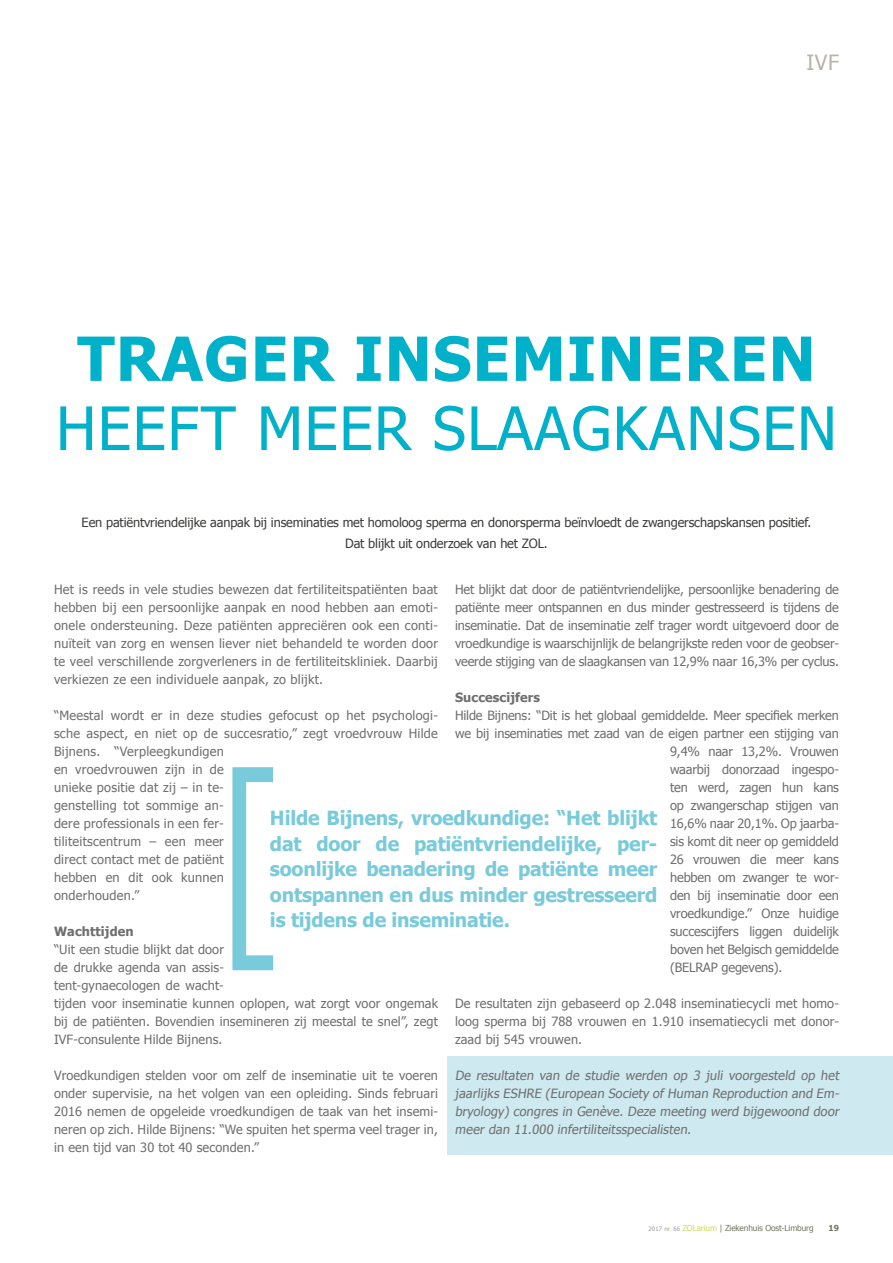
<style>
.page{position:relative;width:893px;height:1263px;background:#fff}
.page>*{position:absolute;margin:0;border:0;box-sizing:border-box;transform-origin:0 0}
.t1{font:700 60.9px "Tahoma";letter-spacing:.02em;color:#00b1c9}
.t2{font:60px "Tahoma";letter-spacing:.02em;color:#00b1c9}
.t3{font:21px "Tahoma";color:#b6b4a9}
.t4{font:700 19.5px/25.5px "Tahoma";letter-spacing:-.01em;color:#79cada;text-align:justify}
.t5{font:12.75px/18px "Tahoma";letter-spacing:.01em;color:#706f6f;text-align:justify}
.t6{font:12.75px "Tahoma";letter-spacing:-.01em;color:#706f6f}
.t7{font:12.75px/21px "Tahoma";letter-spacing:-.01em;color:#3c3c3b;text-align:center}
.t8{font:700 12.75px "Tahoma";letter-spacing:.01em;color:#706f6f}
.t9{font:8.25px "Tahoma";letter-spacing:-.01em;color:#767662}
.t10{font:700 8.25px "Tahoma";color:#767662}
.s1{font-size:6px;color:#9d9d9c}
.s2{font-size:6px;color:#cfdb60}
.s3{color:#cfdb60}
</style>
<div class="page">
<div style="left:448px;top:1056px;width:445px;height:98px;background:#cee9f0"></div>
<svg style="left:232px;top:767px;width:41px;height:203px"></svg>
<h3 class="t3" style="left:806px;top:49px;width:34px">IVF</h3>
<h1 class="t1" style="left:77px;top:316px;width:740px">TRAGER INSEMINEREN</h1>
<h2 class="t2" style="left:56px;top:388px;width:783px">HEEFT MEER SLAAGKANSEN</h2>
<p class="t7" style="left:82px;top:511px;width:731px">Een patiëntvriendelijke aanpak bij inseminaties met homoloog sperma en donorsperma beïnvloedt de zwangerschapskansen positief.<br>Dat blijkt uit onderzoek van het ZOL.</p>
<p class="t5" style="left:54px;top:580px;width:385px">Het is reeds in vele studies bewezen dat fertiliteitspatiënten baat hebben bij een persoonlijke aanpak en nood hebben aan emoti&shy;onele ondersteuning. Deze patiënten appreciëren ook een conti&shy;nuïteit van zorg en wensen liever niet behandeld te worden door te veel verschillende zorgverleners in de fertiliteitskliniek. Daarbij verkiezen ze een individuele aanpak, zo blijkt.</p>
<p class="t5" style="left:54px;top:706px;width:385px;text-align:left">“Meestal wordt er in deze studies gefocust op het psychologi&shy;sche aspect, en niet op de succesratio,” zegt vroedvrouw Hilde Bijnens. “Verpleegkundigen<br>en vroedvrouwen zijn in de<br>unieke positie dat zij – in te-<br>genstelling tot sommige an-<br>dere professionals in een fer-<br>tiliteitscentrum – een meer<br>direct contact met de patiënt<br>hebben en dit ook kunnen<br>onderhouden.”</p>
<p class="t8" style="left:54px;top:922px;width:81px">Wachttijden</p>
<p class="t5" style="left:54px;top:940px;width:385px;text-align:left">“Uit een studie blijkt dat door<br>de drukke agenda van assis-<br>tent-gynaecologen de wacht-<br>tijden voor inseminatie kunnen oplopen, wat zorgt voor ongemak bij de patiënten. Bovendien insemineren zij meestal te snel”, zegt IVF-consulente Hilde Bijnens.</p>
<p class="t5" style="left:54px;top:1066px;width:385px">Vroedkundigen stelden voor om zelf de inseminatie uit te voeren onder supervisie, na het volgen van een opleiding. Sinds februari 2016 nemen de opgeleide vroedkundigen de taak van het insemi&shy;neren op zich. Hilde Bijnens: “We spuiten het sperma veel trager in, in een tijd van 30 tot 40 seconden.”</p>
<p class="t5" style="left:455px;top:580px;width:385px">Het blijkt dat door de patiëntvriendelijke, persoonlijke benadering de patiënte meer ontspannen en dus minder gestresseerd is tijdens de inseminatie. Dat de inseminatie zelf trager wordt uitgevoerd door de vroedkundige is waarschijnlijk de belangrijkste reden voor de geobser&shy;veerde stijging van de slaagkansen van 12,9% naar 16,3% per cyclus.</p>
<p class="t8" style="left:455px;top:689px;width:87px">Succescijfers</p>
<p class="t6" style="left:455px;top:707px;width:385px">Hilde Bijnens: “Dit is het globaal gemiddelde. Meer specifiek merken</p>
<p class="t6" style="left:455px;top:725px;width:385px">we bij inseminaties met zaad van de eigen partner een stijging van</p>
<p class="t6" style="left:670px;top:743px;width:170px">9,4% naar 13,2%. Vrouwen</p>
<p class="t6" style="left:670px;top:761px;width:170px">waarbij donorzaad ingespo-</p>
<p class="t6" style="left:670px;top:779px;width:170px">ten werd, zagen hun kans</p>
<p class="t6" style="left:670px;top:797px;width:170px">op zwangerschap stijgen van</p>
<p class="t6" style="left:670px;top:815px;width:170px">16,6% naar 20,1%. Op jaarba-</p>
<p class="t6" style="left:670px;top:833px;width:170px">sis komt dit neer op gemiddeld</p>
<p class="t6" style="left:670px;top:851px;width:170px">26 vrouwen die meer kans</p>
<p class="t6" style="left:670px;top:869px;width:170px">hebben om zwanger te wor-</p>
<p class="t6" style="left:670px;top:887px;width:170px">den bij inseminatie door een</p>
<p class="t6" style="left:670px;top:905px;width:170px">vroedkundige.” Onze huidige</p>
<p class="t6" style="left:670px;top:923px;width:170px">succescijfers liggen duidelijk</p>
<p class="t6" style="left:670px;top:941px;width:170px">boven het Belgisch gemiddelde</p>
<p class="t6" style="left:670px;top:959px;width:114px">(BELRAP gegevens).</p>
<p class="t5" style="left:455px;top:994px;width:385px">De resultaten zijn gebaseerd op 2.048 inseminatiecycli met homo&shy;loog sperma bij 788 vrouwen en 1.910 insematiecycli met donor&shy;zaad bij 545 vrouwen.</p>
<p class="t5" style="left:455px;top:1066px;width:388px">De resultaten van de studie werden op 3 j uli voorgesteld op het jaarlij ks ESHRE (European Society of Human Reproduction and Em&shy;bryology) congres in Genève. Deze meeting werd bijgewoond door meer dan 11.000 infertiliteitsspecialisten.</p>
<h3 class="t4" style="left:270px;top:804px;width:389px">Hilde Bijnens, vroedkundige: “Het blijkt dat door de patiëntvriendelijke, per&shy;soonlijke benadering de patiënte meer ontspannen en dus minder gestresseerd is tijdens de inseminatie.</h3>
<p class="t9" style="left:648px;top:1222px;width:167px"><span class="s1">2017 nr</span><span class="s2">.</span> <span class="s1">66</span> <span class="s3">ZOLarium</span> | Ziekenhuis Oost-Limburg</p>
<p class="t10" style="left:828px;top:1222px;width:12px">19</p>
</div>
